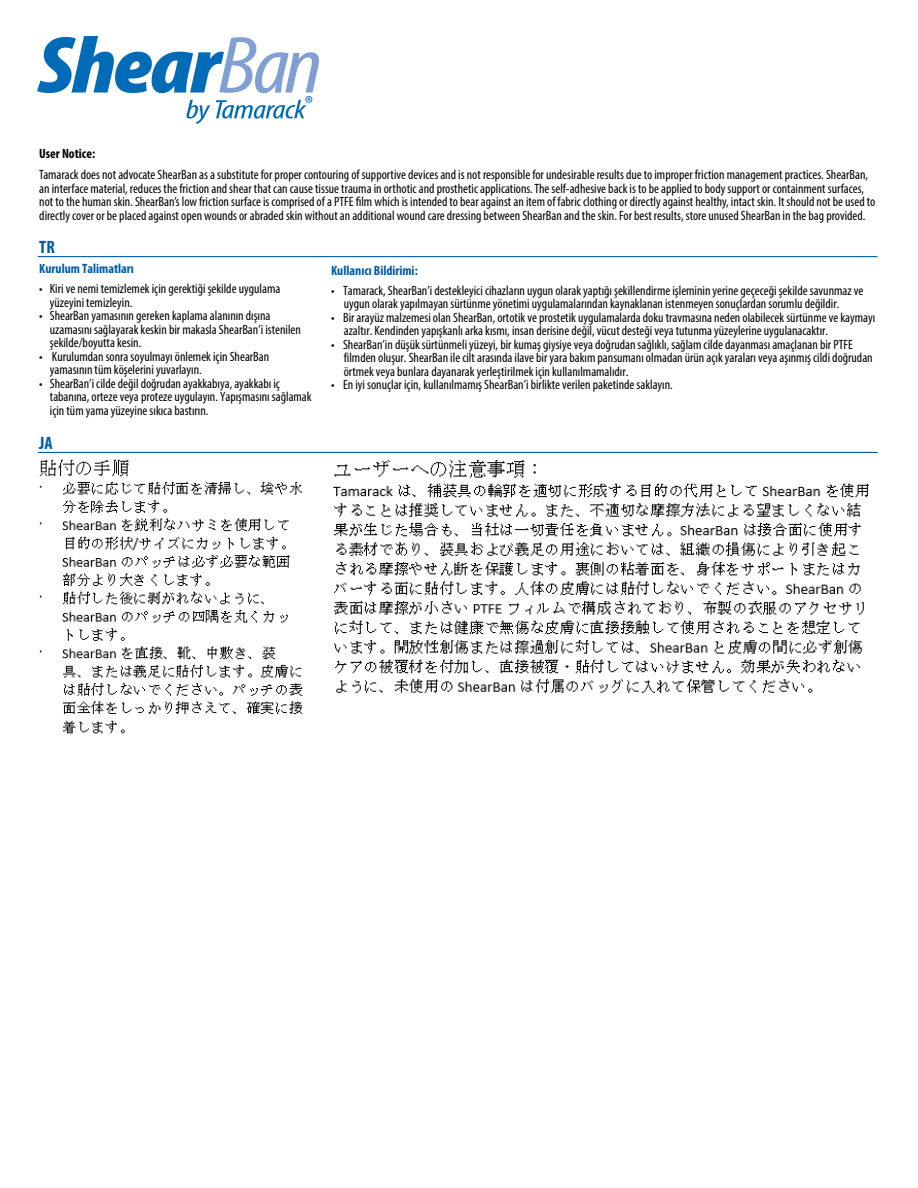
<style>
.page{position:relative;width:918px;height:1188px;background:#fff}
.page>*{position:absolute;margin:0;border:0;box-sizing:border-box;transform-origin:0 0}
.t1{font:700 condensed 18px "Myriad Pro";color:#005ba8}
.t2{font:condensed 13.5px/13.5px "Myriad Pro";color:#000}
.t3{font:700 condensed 13.5px "Myriad Pro";color:#005ba8}
.t4{font:700 condensed 13.5px "Myriad Pro";color:#000}
</style>
<div class="page">
<img style="left:38px;top:36px;width:280px;height:88px">
<hr style="left:38px;top:256px;width:839px;height:1px;background:#005ba8">
<hr style="left:38px;top:452px;width:839px;height:1px;background:#005ba8">
<img style="left:39px;top:459px;width:264px;height:275px">
<img style="left:333px;top:460px;width:536px;height:233px">
<p class="t4" style="left:39px;top:145px;width:57px">User Notice:</p>
<p class="t2" style="left:39px;top:168px;width:838px">Tamarack does not advocate ShearBan as a substitute for proper contouring of supportive devices and is not responsible for undesirable results due to improper friction management practices. ShearBan, an interface material, reduces the friction and shear that can cause tissue trauma in orthotic and prosthetic applications. The self-adhesive back is to be applied to body support or containment surfaces, not to the human skin. ShearBan’s low friction surface is comprised of a PTFE film which is intended to bear against an item of fabric clothing or directly against healthy, intact skin. It should not be used to directly cover or be placed against open wounds or abraded skin without an additional wound care dressing between ShearBan and the skin. For best results, store unused ShearBan in the bag provided.</p>
<p class="t1" style="left:39px;top:235px;width:17px">TR</p>
<p class="t3" style="left:39px;top:260px;width:96px">Kurulum Talimatları</p>
<p class="t2" style="left:39px;top:282px;width:243px">• Kiri ve nemi temizlemek için gerektiği şekilde uygulama</p>
<p class="t2" style="left:50px;top:295px;width:84px">yüzeyini temizleyin.</p>
<p class="t2" style="left:39px;top:309px;width:233px">• ShearBan yamasının gereken kaplama alanının dışına</p>
<p class="t2" style="left:50px;top:322px;width:253px">uzamasını sağlayarak keskin bir makasla ShearBan’i istenilen</p>
<p class="t2" style="left:50px;top:336px;width:93px">şekilde/boyutta kesin.</p>
<p class="t2" style="left:50px;top:349px;width:221px;text-indent:-10px">• Kurulumdan sonra soyulmayı önlemek için ShearBan yamasının tüm köşelerini yuvarlayın.</p>
<p class="t2" style="left:39px;top:376px;width:242px">• ShearBan’i cilde değil doğrudan ayakkabıya, ayakkabı iç</p>
<p class="t2" style="left:50px;top:390px;width:263px">tabanına, orteze veya proteze uygulayın. Yapışmasını sağlamak</p>
<p class="t2" style="left:50px;top:403px;width:160px">için tüm yama yüzeyine sıkıca bastırın.</p>
<p class="t1" style="left:39px;top:431px;width:15px">JA</p>
<p class="t3" style="left:331px;top:262px;width:88px">Kullanıcı Bildirimi:</p>
<p class="t2" style="left:331px;top:284px;width:534px">• Tamarack, ShearBan’i destekleyici cihazların uygun olarak yaptığı şekillendirme işleminin yerine geçeceği şekilde savunmaz ve</p>
<p class="t2" style="left:344px;top:297px;width:497px">uygun olarak yapılmayan sürtünme yönetimi uygulamalarından kaynaklanan istenmeyen sonuçlardan sorumlu değildir.</p>
<p class="t2" style="left:331px;top:311px;width:546px">• Bir arayüz malzemesi olan ShearBan, ortotik ve prostetik uygulamalarda doku travmasına neden olabilecek sürtünme ve kaymayı</p>
<p class="t2" style="left:344px;top:324px;width:486px">azaltır. Kendinden yapışkanlı arka kısmı, insan derisine değil, vücut desteği veya tutunma yüzeylerine uygulanacaktır.</p>
<p class="t2" style="left:331px;top:338px;width:523px">• ShearBan’in düşük sürtünmeli yüzeyi, bir kumaş giysiye veya doğrudan sağlıklı, sağlam cilde dayanması amaçlanan bir PTFE</p>
<p class="t2" style="left:344px;top:351px;width:530px">filmden oluşur. ShearBan ile cilt arasında ilave bir yara bakım pansumanı olmadan ürün açık yaraları veya aşınmış cildi doğrudan</p>
<p class="t2" style="left:344px;top:365px;width:286px">örtmek veya bunlara dayanarak yerleştirilmek için kullanılmamalıdır.</p>
<p class="t2" style="left:331px;top:378px;width:343px">• En iyi sonuçlar için, kullanılmamış ShearBan’i birlikte verilen paketinde saklayın.</p>
</div>
